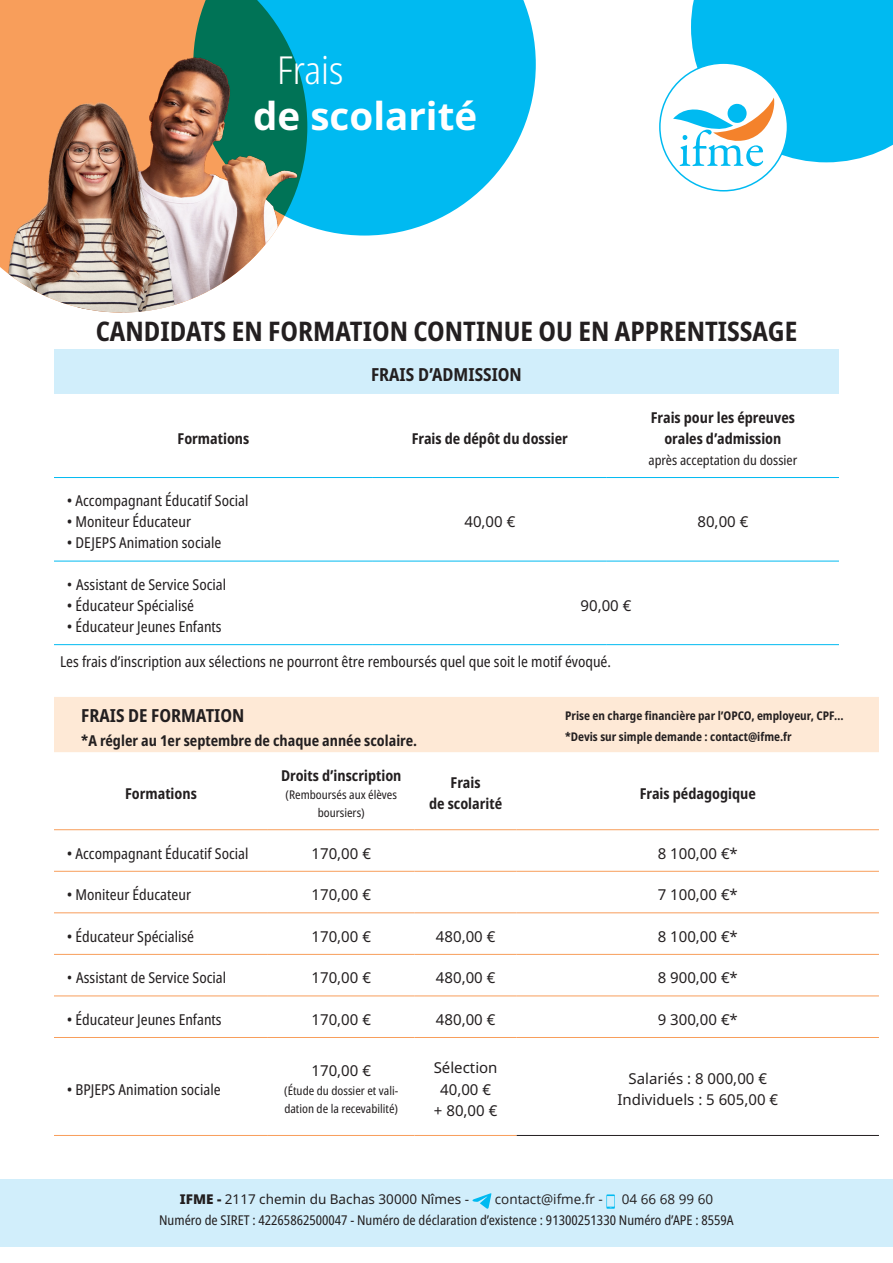
<style>
.page{position:relative;width:893px;height:1263px;background:#fff}
.page>*{position:absolute;margin:0;border:0;box-sizing:border-box;transform-origin:0 0}
.t1{font:700 38.55px "Noto Sans";color:#fff}
.t2{font:300 condensed 38.55px "Noto Sans";color:#fff}
.t3{font:700 condensed 27px "Noto Sans";color:#231f20}
.t4{font:700 condensed 18px "Noto Sans";color:#231f20}
.t5{font:condensed 15px "Noto Sans";color:#231f20}
.t6{font:15px "Noto Sans";color:#231f20}
.t7{font:700 condensed 15px/21px "Noto Sans";color:#231f20;text-align:center}
.t8{font:condensed 13.5px "Noto Sans";color:#231f20}
.Rale_Bold_Siz_12_Left{font:13.5px "Noto Sans";color:#231f20}
.Rale_Bold_Siz_12_Left-2{font:13.5px "Open Sans";color:#231f20}
.t9{font:700 condensed 12px "Noto Sans";color:#231f20}
.t10{font:condensed 12px/18px "Noto Sans";color:#231f20;text-align:center}
.s1{font-stretch:normal}
.s2{font-weight:900}
</style>
<div class="page">
<svg style="left:307px;top:0;width:229px;height:236px;background:#20c2f2"></svg>
<svg style="left:673px;top:0;width:220px;height:166px"></svg>
<svg style="left:0;top:0;width:307px;height:94px;background:#a4976a"></svg>
<img style="left:7px;top:38px;width:300px;height:191px">
<img style="left:0;top:94px;width:277px;height:218px">
<div style="left:0;top:1179px;width:893px;height:67px;background:#d1eefb"></div>
<svg style="left:472px;top:1193px;width:19px;height:16px"></svg>
<svg style="left:606px;top:1194px;width:9px;height:15px"></svg>
<div style="left:54px;top:697px;width:825px;height:55px;background:#fee9d6"></div>
<hr style="left:54px;top:1135px;width:214px;height:1px;background:#f89e5b">
<hr style="left:268px;top:1135px;width:147px;height:1px;background:#f89e5b">
<hr style="left:415px;top:1135px;width:102px;height:1px;background:#f89e5b">
<hr style="left:54px;top:871px;width:214px;height:1px;background:#f89e5b">
<hr style="left:268px;top:871px;width:147px;height:1px;background:#f89e5b">
<hr style="left:415px;top:871px;width:102px;height:1px;background:#f89e5b">
<hr style="left:517px;top:871px;width:362px;height:1px;background:#f89e5b">
<hr style="left:54px;top:912px;width:214px;height:1px;background:#f89e5b">
<hr style="left:268px;top:912px;width:147px;height:1px;background:#f89e5b">
<hr style="left:415px;top:912px;width:102px;height:1px;background:#f89e5b">
<hr style="left:517px;top:912px;width:362px;height:1px;background:#f89e5b">
<hr style="left:54px;top:954px;width:214px;height:1px;background:#f89e5b">
<hr style="left:268px;top:954px;width:147px;height:1px;background:#f89e5b">
<hr style="left:415px;top:954px;width:102px;height:1px;background:#f89e5b">
<hr style="left:517px;top:954px;width:362px;height:1px;background:#f89e5b">
<hr style="left:54px;top:995px;width:214px;height:1px;background:#f89e5b">
<hr style="left:268px;top:995px;width:147px;height:1px;background:#f89e5b">
<hr style="left:415px;top:995px;width:102px;height:1px;background:#f89e5b">
<hr style="left:517px;top:995px;width:362px;height:1px;background:#f89e5b">
<hr style="left:54px;top:1037px;width:214px;height:1px;background:#f89e5b">
<hr style="left:268px;top:1037px;width:147px;height:1px;background:#f89e5b">
<hr style="left:415px;top:1037px;width:102px;height:1px;background:#f89e5b">
<hr style="left:517px;top:1037px;width:362px;height:1px;background:#f89e5b">
<hr style="left:517px;top:1135px;width:362px;height:1px;background:#231f20">
<hr style="left:54px;top:829px;width:214px;height:1px;background:#f89e5b">
<hr style="left:268px;top:829px;width:147px;height:1px;background:#f89e5b">
<hr style="left:415px;top:829px;width:102px;height:1px;background:#f89e5b">
<hr style="left:517px;top:829px;width:362px;height:1px;background:#f89e5b">
<div style="left:54px;top:349px;width:785px;height:45px;background:#d1eefb"></div>
<svg style="left:54px;top:560px;width:785px;height:86px"></svg>
<hr style="left:54px;top:477px;width:319px;height:1px;background:#00baf1">
<hr style="left:373px;top:477px;width:234px;height:1px;background:#00baf1">
<hr style="left:607px;top:477px;width:232px;height:1px;background:#00baf1">
<hr style="left:54px;top:561px;width:319px;height:1px;background:#00baf1">
<hr style="left:373px;top:561px;width:234px;height:1px;background:#00baf1">
<hr style="left:607px;top:561px;width:232px;height:1px;background:#00baf1">
<hr style="left:54px;top:644px;width:319px;height:1px;background:#00baf1">
<hr style="left:373px;top:644px;width:234px;height:1px;background:#00baf1">
<hr style="left:607px;top:644px;width:232px;height:1px;background:#00baf1">
<p class="t2" style="left:277px;top:43px;width:68px">Frais</p>
<p class="t1" style="left:253px;top:89px;width:225px">de scolarité</p>
<p class="t3" style="left:96px;top:312px;width:703px">CANDIDATS EN FORMATION CONTINUE OU EN APPRENTISSAGE</p>
<p class="t4" style="left:371px;top:362px;width:152px">FRAIS D’ADMISSION</p>
<p class="t7" style="left:178px;top:428px;width:73px">Formations</p>
<p class="t7" style="left:412px;top:428px;width:158px">Frais de dépôt du dossier</p>
<p class="t7" style="left:651px;top:407px;width:146px">Frais pour les épreuves orales d’admission</p>
<p class="t8" style="left:648px;top:450px;width:150px">après acceptation du dossier</p>
<p class="t5" style="left:67px;top:490px;width:183px">• Accompagnant Éducatif Social</p>
<p class="t5" style="left:67px;top:511px;width:126px">• Moniteur Éducateur</p>
<p class="t5" style="left:67px;top:532px;width:156px">• DEJEPS Animation sociale</p>
<p class="t5" style="left:67px;top:574px;width:161px"><span class="s1">•</span> Assistant de Service Social</p>
<p class="t5" style="left:67px;top:595px;width:129px">• Éducateur Spécialisé</p>
<p class="t5" style="left:67px;top:616px;width:156px">• Éducateur Jeunes Enfants</p>
<p class="t6" style="left:464px;top:511px;width:52px">40,00 €</p>
<p class="t6" style="left:697px;top:511px;width:52px">80,00 €</p>
<p class="t6" style="left:580px;top:595px;width:52px">90,00 €</p>
<p class="t5" style="left:60px;top:651px;width:553px">Les frais d’inscription aux sélections ne pourront être remboursés quel que soit le motif évoqué.</p>
<p class="t4" style="left:81px;top:703px;width:165px">FRAIS DE FORMATION</p>
<p class="t7" style="left:81px;top:730px;width:337px">*A régler au 1er septembre de chaque année scolaire.</p>
<p class="t7" style="left:125px;top:783px;width:73px">Formations</p>
<p class="t7" style="left:281px;top:765px;width:122px">Droits d’inscription</p>
<p class="t10" style="left:286px;top:786px;width:113px">(Remboursés aux élèves boursiers)</p>
<p class="t7" style="left:451px;top:773px;width:31px">Frais</p>
<p class="t7" style="left:429px;top:794px;width:75px">de scolarité</p>
<p class="t9" style="left:565px;top:707px;width:280px">Prise en charge financière par l’OPCO, employeur, CPF…</p>
<p class="t9" style="left:565px;top:728px;width:228px">*Devis sur simple demande : contact@ifme.fr</p>
<p class="t7" style="left:640px;top:783px;width:118px">Frais pédagogique</p>
<p class="t5" style="left:67px;top:843px;width:183px">• Accompagnant Éducatif Social</p>
<p class="t6" style="left:312px;top:842px;width:61px">170,00 €</p>
<p class="t6" style="left:658px;top:842px;width:82px">8 100,00 €*</p>
<p class="t5" style="left:67px;top:884px;width:126px">• Moniteur Éducateur</p>
<p class="t6" style="left:312px;top:884px;width:61px">170,00 €</p>
<p class="t6" style="left:658px;top:884px;width:82px">7 100,00 €*</p>
<p class="t5" style="left:67px;top:926px;width:129px">• Éducateur Spécialisé</p>
<p class="t6" style="left:312px;top:926px;width:61px">170,00 €</p>
<p class="t6" style="left:436px;top:926px;width:61px">480,00 €</p>
<p class="t6" style="left:658px;top:926px;width:82px">8 100,00 €*</p>
<p class="t5" style="left:67px;top:967px;width:161px"><span class="s1">•</span> Assistant de Service Social</p>
<p class="t6" style="left:312px;top:967px;width:61px">170,00 €</p>
<p class="t6" style="left:436px;top:967px;width:61px">480,00 €</p>
<p class="t6" style="left:658px;top:967px;width:82px">8 900,00 €*</p>
<p class="t5" style="left:67px;top:1009px;width:156px">• Éducateur Jeunes Enfants</p>
<p class="t6" style="left:312px;top:1009px;width:61px">170,00 €</p>
<p class="t6" style="left:436px;top:1009px;width:61px">480,00 €</p>
<p class="t6" style="left:658px;top:1009px;width:82px">9 300,00 €*</p>
<p class="t5" style="left:67px;top:1078px;width:155px">• BPJEPS Animation sociale</p>
<p class="t6" style="left:312px;top:1060px;width:61px">170,00 €</p>
<p class="t10" style="left:284px;top:1081px;width:115px;text-align:left">(Étude du dossier et vali&shy;dation de la recevabilité)</p>
<p class="t6" style="left:434px;top:1057px;width:65px">Sélection</p>
<p class="t6" style="left:440px;top:1078px;width:52px">40,00 €</p>
<p class="t6" style="left:434px;top:1099px;width:65px">+ 80,00 €</p>
<p class="t6" style="left:629px;top:1068px;width:140px">Salariés : 8 000,00 €</p>
<p class="t6" style="left:617px;top:1089px;width:162px">Individuels : 5 605,00 €</p>
<p class="Rale_Bold_Siz_12_Left" style="left:180px;top:1190px;width:291px"><span class="s2">IFME -</span> 2117 chemin du Bachas 30000 Nîmes -</p>
<p class="Rale_Bold_Siz_12_Left-2" style="left:495px;top:1190px;width:110px">contact@ifme.fr -</p>
<p class="Rale_Bold_Siz_12_Left-2" style="left:622px;top:1190px;width:93px">04 66 68 99 60</p>
<p class="t8" style="left:159px;top:1211px;width:576px">Numéro de SIRET : 42265862500047 - Numéro de déclaration d’existence : 91300251330 Numéro d’APE : 8559A</p>
</div>
